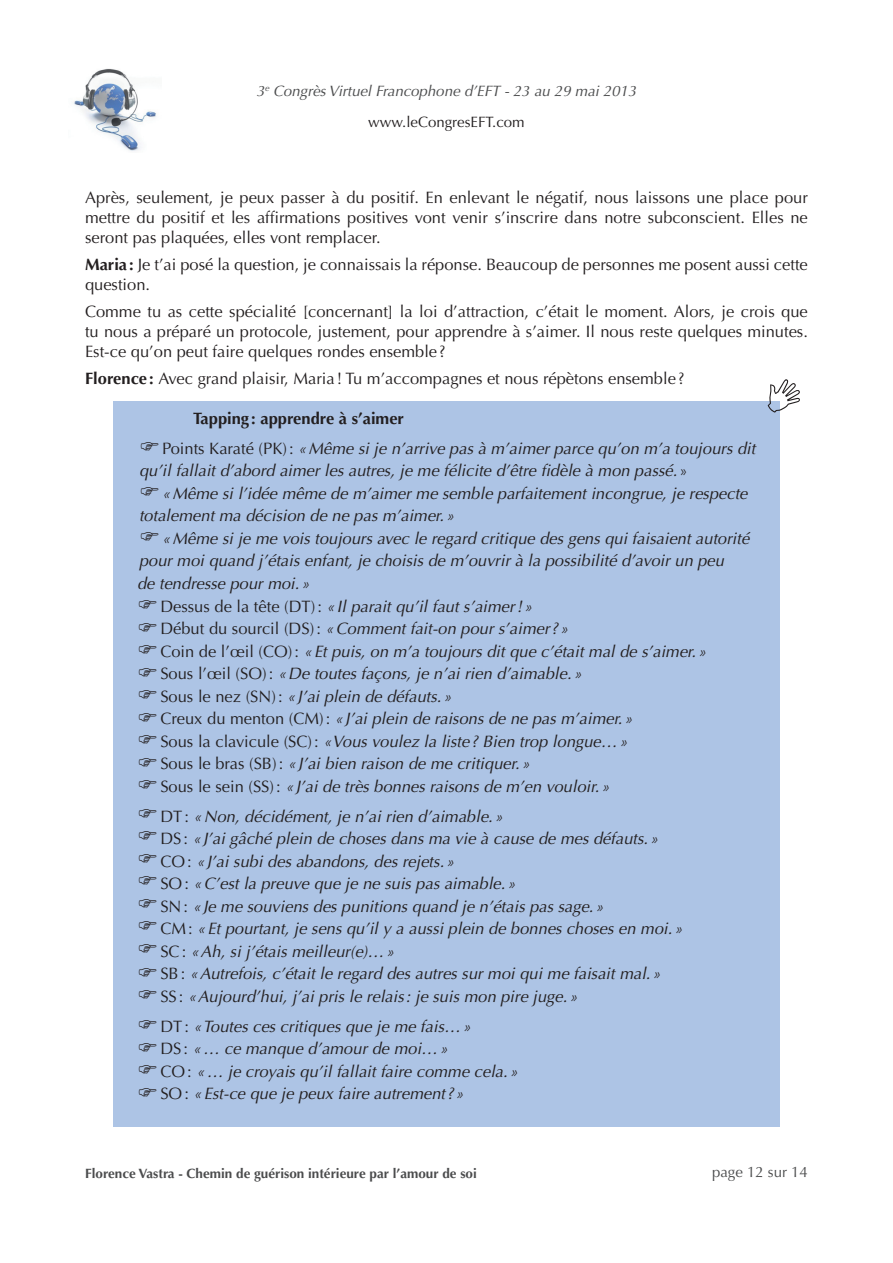
<style>
.page{position:relative;width:893px;height:1263px;background:#fff}
.page>*{position:absolute;margin:0;border:0;box-sizing:border-box;transform-origin:0 0}
.t1{font:italic 16.5px/22.5px "Optima";color:#231f20}
.t2{font:16.5px/19.8px "Optima";color:#231f20;text-align:justify}
.t3{font:italic 16.5px "Optima CE";color:#231f20}
.t4{font:italic 15px/31.5px "Optima";color:#4b4c4d;text-align:center}
.t5{font:15px "Optima";color:#4b4c4d}
.t6{font:700 13.5px "Optima";color:#4b4c4d}
.s1{font-style:normal;color:#231f20}
.s2{font-weight:700}
.s3{font-weight:700;font-style:normal}
.s4{font-style:normal}
.s5{font-family:"Optima";font-style:normal}
</style>
<div class="page">
<div style="left:113px;top:401px;width:667px;height:726px;background:#adc4e5"></div>
<img style="left:73px;top:69px;width:83px;height:82px">
<p class="t4" style="left:256px;top:75px;width:382px">3<sup>e</sup> Congrès Virtuel Francophone d’EFT - 23 au 29 mai 2013 <span class="s1">www.leCongresEFT.com</span></p>
<p class="t2" style="left:85px;top:188px;width:724px">Après, seulement, je peux passer à du positif. En enlevant le négatif, nous laissons une place pour mettre du positif et les affirmations positives vont venir s’inscrire dans notre subconscient. Elles ne seront pas plaquées, elles vont remplacer.</p>
<p class="t2" style="left:85px;top:255px;width:724px"><span class="s2">Maria:</span> Je t’ai posé la question, je connaissais la réponse. Beaucoup de personnes me posent aussi cette question.</p>
<p class="t2" style="left:85px;top:302px;width:724px">Comme tu as cette spécialité [concernant] la loi d’attraction, c’était le moment. Alors, je crois que tu nous a préparé un protocole, justement, pour apprendre à s’aimer. Il nous reste quelques minutes.<br>Est-ce qu’on peut faire quelques rondes ensemble ?</p>
<p class="t2" style="left:85px;top:369px;width:601px"><span class="s2">Florence:</span> Avec grand plaisir, Maria ! Tu m’accompagnes et nous répètons ensemble ?</p>
<p class="t1" style="left:162px;top:404px;width:595px;line-height:30px;text-indent:31px"><span class="s3">Tapping : apprendre à s’aimer<br></span><span class="s4">Points Karaté (PK):</span> «Même si je n’arrive pas à m’aimer parce qu’on m’a toujours dit</p>
<p class="t1" style="left:139px;top:460px;width:550px">qu’il fallait d’abord aimer les autres, je me félicite d’être fidèle à mon passé. <span class="s4">»</span></p>
<p class="t1" style="left:162px;top:482px;width:587px">«Même si l’idée même de m’aimer me semble parfaitement incongrue, je respecte</p>
<p class="t1" style="left:139px;top:505px;width:317px">totalement ma décision de ne pas m’aimer. »</p>
<p class="t1" style="left:162px;top:527px;width:589px">«Même si je me vois toujours avec le regard critique des gens qui faisaient autorité</p>
<p class="t1" style="left:139px;top:550px;width:586px">pour moi quand j’étais enfant, je choisis de m’ouvrir à la possibilité d’avoir un peu</p>
<p class="t1" style="left:160px;top:573px;width:548px;text-indent:-23px">de tendresse pour moi. »<br><span class="s4">Dessus de la tête (DT):</span> « Il parait qu’il faut s’aimer!»<br><span class="s4">Début du sourcil (DS):</span> «Comment fait-on pour s’aimer?»<br><span class="s4">Coin de l’œil (CO):</span> «Et puis, on m’a toujours dit que c’était mal de s’aimer. » <span class="s4">Sous l’œil (SO):</span> «De toutes façons, je n’ai rien d’aimable. »<br><span class="s4">Sous le nez (SN):</span> « J’ai plein de défauts. »<br><span class="s4">Creux du menton (CM):</span> «J’ai plein de raisons de ne pas m’aimer.»<br><span class="s4">Sous la clavicule (SC):</span> «Vous voulez la liste ? Bien trop longue…»<br><span class="s4">Sous le bras (SB):</span> «J’ai bien raison de me critiquer. »<br><span class="s4">Sous le sein (SS):</span> «J’ai de très bonnes raisons de m’en vouloir.»</p>
<p class="t1" style="left:160px;top:805px;width:524px"><span class="s4">DT:</span> «Non, décidément, je n’ai rien d’aimable. »<br><span class="s4">DS :</span> « J’ai gâché plein de choses dans ma vie à cause de mes défauts. » <span class="s4">CO:</span> «J’ai subi des abandons, des rejets. »<br><span class="s4">SO:</span> «C’est la preuve que je ne suis pas aimable. »<br><span class="s4">SN:</span> « Je me souviens des punitions quand je n’étais pas sage. »<br><span class="s4">CM:</span> «Et pourtant, je sens qu’il y a aussi plein de bonnes choses en moi. »</p>
<p class="t3" style="left:160px;top:941px;width:235px"><span class="s5">SC:</span> « Ah, si j’étais meilleur(e)… »</p>
<p class="t1" style="left:160px;top:963px;width:502px"><span class="s4">SB:</span> «Autrefois, c’était le regard des autres sur moi qui me faisait mal. »<br><span class="s4">SS :</span> «Aujourd’hui, j’ai pris le relais: je suis mon pire juge. »</p>
<p class="t1" style="left:160px;top:1015px;width:359px"><span class="s4">DT:</span> «Toutes ces critiques que je me fais…»<br><span class="s4">DS :</span> «… ce manque d’amour de moi…»<br><span class="s4">CO:</span> «… je croyais qu’il fallait faire comme cela. » <span class="s4">SO:</span> « Est-ce que je peux faire autrement? »</p>
<p class="t6" style="left:85px;top:1165px;width:393px">Florence Vastra - Chemin de guérison intérieure par l’amour de soi</p>
<p class="t5" style="left:712px;top:1163px;width:97px">page 12 sur 14</p>
</div>
